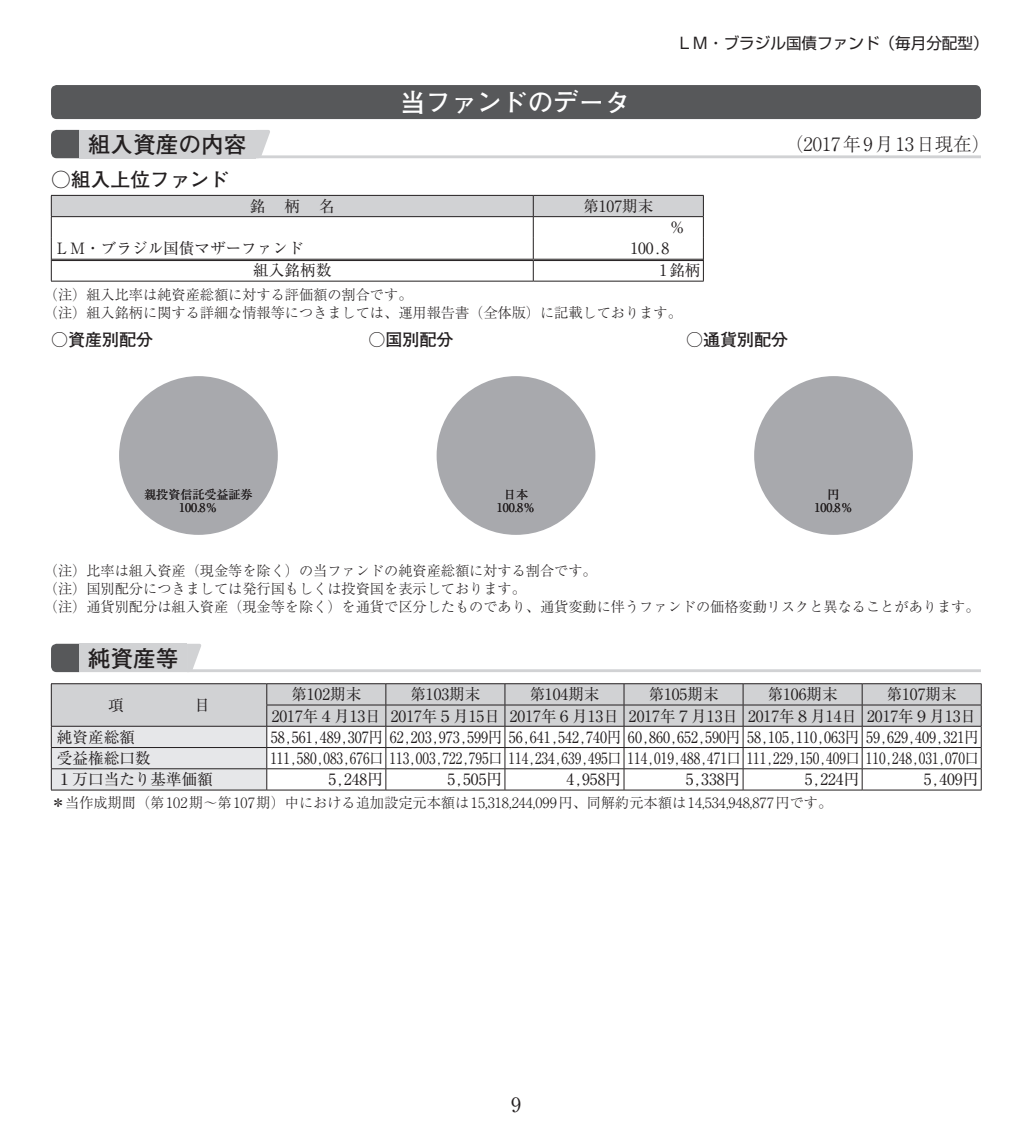
<style>
.page{position:relative;width:1032px;height:1134px;background:#fff}
.page>*{position:absolute;margin:0;border:0;box-sizing:border-box;transform-origin:0 0}
.t1{font:700 25.6px "Futo Go B101 Pr 6 N";color:#fff}
.t2{font:700 22.6px "Futo Go B101 Pr 6 N";color:#231f20}
.t3{font:700 19.8px "Futo Go B101 Pr 6 N";color:#231f20}
.t4{font:19.8px "Ryumin Pr 6 N";color:#231f20}
.t5{font:300 18.4px "Ryumin Pr 6 N";color:#231f20}
.t6{font:700 17px "Futo Go B101 Pr 6 N";color:#231f20}
.t7{font:15.6px/21.2px "Ryumin Pr 6 N";color:#231f20}
.t8{font:15.6px "Ryumin Pr 6 N";color:#231f20;scale:.85 1}
.t9{font:15.6px "Ryumin Pr 6 N";color:#231f20;scale:.9 1}
.t10{font:15.6px "Shin Go Pr 6 N";color:#231f20}
.t11{font:300 14.2px/18.2px "Ryumin Pr 6 N";color:#231f20}
.t12{font:12px/12.8px "Ryumin Pr 6 N";color:#231f20;text-align:center}
</style>
<div class="page">
<div style="left:51px;top:85px;width:930px;height:34px;background:#57585a;border-radius:6px"></div>
<hr style="left:79px;top:155px;width:902px;height:3px;background:#d1d2d4">
<svg style="left:51px;top:130px;width:28px;height:28px"></svg>
<div style="left:79px;top:130px;width:177px;height:28px;background:#d1d2d4"></div>
<svg style="left:256px;top:130px;width:14px;height:26px"></svg>
<svg style="left:51px;top:195px;width:653px;height:86px"></svg>
<hr style="left:51px;top:281px;width:482px;height:1px;background:#231f20">
<hr style="left:533px;top:281px;width:171px;height:1px;background:#231f20">
<div style="left:119px;top:376px;width:159px;height:159px;background:#a8a9ad;border-radius:50%"></div>
<div style="left:437px;top:376px;width:158px;height:159px;background:#a8a9ad;border-radius:50%"></div>
<div style="left:754px;top:376px;width:159px;height:159px;background:#a8a9ad;border-radius:50%"></div>
<hr style="left:79px;top:669px;width:902px;height:3px;background:#d1d2d4">
<svg style="left:51px;top:644px;width:28px;height:28px"></svg>
<div style="left:79px;top:644px;width:108px;height:28px;background:#d1d2d4"></div>
<svg style="left:187px;top:644px;width:15px;height:26px"></svg>
<hr style="left:51px;top:683px;width:216px;height:1px;background:#231f20">
<hr style="left:267px;top:683px;width:119px;height:1px;background:#231f20">
<hr style="left:386px;top:683px;width:119px;height:1px;background:#231f20">
<hr style="left:505px;top:683px;width:119px;height:1px;background:#231f20">
<hr style="left:624px;top:683px;width:119px;height:1px;background:#231f20">
<hr style="left:743px;top:683px;width:119px;height:1px;background:#231f20">
<hr style="left:862px;top:683px;width:119px;height:1px;background:#231f20">
<svg style="left:51px;top:684px;width:931px;height:106px"></svg>
<hr style="left:51px;top:747px;width:216px;height:1px;background:#231f20">
<hr style="left:51px;top:768px;width:216px;height:1px;background:#231f20">
<hr style="left:51px;top:790px;width:216px;height:1px;background:#231f20">
<hr style="left:267px;top:747px;width:119px;height:1px;background:#231f20">
<hr style="left:386px;top:747px;width:119px;height:1px;background:#231f20">
<hr style="left:505px;top:747px;width:119px;height:1px;background:#231f20">
<hr style="left:624px;top:747px;width:119px;height:1px;background:#231f20">
<hr style="left:743px;top:747px;width:119px;height:1px;background:#231f20">
<hr style="left:862px;top:747px;width:119px;height:1px;background:#231f20">
<hr style="left:267px;top:768px;width:119px;height:1px;background:#231f20">
<hr style="left:386px;top:768px;width:119px;height:1px;background:#231f20">
<hr style="left:505px;top:768px;width:119px;height:1px;background:#231f20">
<hr style="left:624px;top:768px;width:119px;height:1px;background:#231f20">
<hr style="left:743px;top:768px;width:119px;height:1px;background:#231f20">
<hr style="left:862px;top:768px;width:119px;height:1px;background:#231f20">
<hr style="left:267px;top:790px;width:119px;height:1px;background:#231f20">
<hr style="left:386px;top:790px;width:119px;height:1px;background:#231f20">
<hr style="left:505px;top:790px;width:119px;height:1px;background:#231f20">
<hr style="left:624px;top:790px;width:119px;height:1px;background:#231f20">
<hr style="left:743px;top:790px;width:119px;height:1px;background:#231f20">
<hr style="left:862px;top:790px;width:119px;height:1px;background:#231f20">
<h1 class="t1" style="left:400px;top:82px;width:231px">当ファンドのデータ</h1>
<p class="t10" style="left:677px;top:30px;width:313px">ＬＭ・ブラジル国債ファンド（毎月分配型）</p>
<h2 class="t2" style="left:88px;top:126px;width:160px">組入資産の内容</h2>
<p class="t5" style="left:785px;top:130px;width:206px">（2017年9月13日現在）</p>
<h3 class="t3" style="left:51px;top:164px;width:180px">○組入上位ファンド</h3>
<p class="t7" style="left:250px;top:195px;width:87px">銘柄名</p>
<p class="t7" style="left:583px;top:195px;width:72px">第107期末</p>
<p class="t7" style="left:669px;top:216px;width:17px">％</p>
<p class="t7" style="left:54px;top:237px;width:251px">ＬＭ・ブラジル国債マザーファンド</p>
<p class="t7" style="left:630px;top:237px;width:40px">100.8</p>
<p class="t7" style="left:253px;top:259px;width:79px">組入銘柄数</p>
<p class="t7" style="left:660px;top:259px;width:42px">1銘柄</p>
<p class="t11" style="left:44px;top:284px;width:639px">（注）組入比率は純資産総額に対する評価額の割合です。<br>（注）組入銘柄に関する詳細な情報等につきましては、運用報告書（全体版）に記載しております。</p>
<p class="t6" style="left:51px;top:326px;width:104px">○資産別配分</p>
<p class="t6" style="left:686px;top:326px;width:104px">○通貨別配分</p>
<p class="t6" style="left:369px;top:326px;width:87px">○国別配分</p>
<p class="t12" style="left:144px;top:488px;width:110px">親投資信託受益証券<br>100.8％</p>
<p class="t12" style="left:497px;top:488px;width:40px">日本<br>100.8％</p>
<p class="t12" style="left:814px;top:488px;width:40px">円<br>100.8％</p>
<p class="t11" style="left:44px;top:560px;width:937px">（注）比率は組入資産（現金等を除く）の当ファンドの純資産総額に対する割合です。<br>（注）国別配分につきましては発行国もしくは投資国を表示しております。<br>（注）通貨別配分は組入資産（現金等を除く）を通貨で区分したものであり、通貨変動に伴うファンドの価格変動リスクと異なることがあります。</p>
<h2 class="t2" style="left:88px;top:640px;width:92px">純資産等</h2>
<p class="t7" style="left:108px;top:694px;width:17px">項</p>
<p class="t7" style="left:194px;top:694px;width:17px">目</p>
<p class="t7" style="left:272px;top:683px;width:706px;text-indent:615px">第107期末<br>2017年4月13日 2017年5月15日 2017年6月13日 2017年7月13日 2017年8月14日 2017年9月13日</p>
<p class="t7" style="left:291px;top:683px;width:72px">第102期末</p>
<p class="t7" style="left:410px;top:683px;width:72px">第103期末</p>
<p class="t7" style="left:529px;top:683px;width:72px">第104期末</p>
<p class="t7" style="left:648px;top:683px;width:72px">第105期末</p>
<p class="t7" style="left:767px;top:683px;width:72px">第106期末</p>
<p class="t7" style="left:57px;top:725px;width:79px">純資産総額</p>
<p class="t9" style="left:271px;top:725px;width:788px">58,561,489,307円 62,203,973,599円 56,641,542,740円 60,860,652,590円 58,105,110,063円 59,629,409,321円</p>
<p class="t7" style="left:57px;top:747px;width:95px">受益権総口数</p>
<p class="t8" style="left:270px;top:746px;width:834px">111,580,083,676口 113,003,722,795口 114,234,639,495口 114,019,488,471口 111,229,150,409口 110,248,031,070口</p>
<p class="t7" style="left:57px;top:768px;width:157px">1万口当たり基準価額</p>
<p class="t7" style="left:328px;top:768px;width:56px">5,248円</p>
<p class="t7" style="left:447px;top:768px;width:56px">5,505円</p>
<p class="t7" style="left:566px;top:768px;width:56px">4,958円</p>
<p class="t7" style="left:686px;top:768px;width:56px">5,338円</p>
<p class="t7" style="left:805px;top:768px;width:56px">5,224円</p>
<p class="t7" style="left:924px;top:768px;width:56px">5,409円</p>
<p class="t11" style="left:51px;top:793px;width:783px">＊当作成期間（第102期～第107期）中における追加設定元本額は15,318,244,099円、同解約元本額は14,534,948,877円です。</p>
<h3 class="t4" style="left:511px;top:1089px;width:11px">9</h3>
</div>
